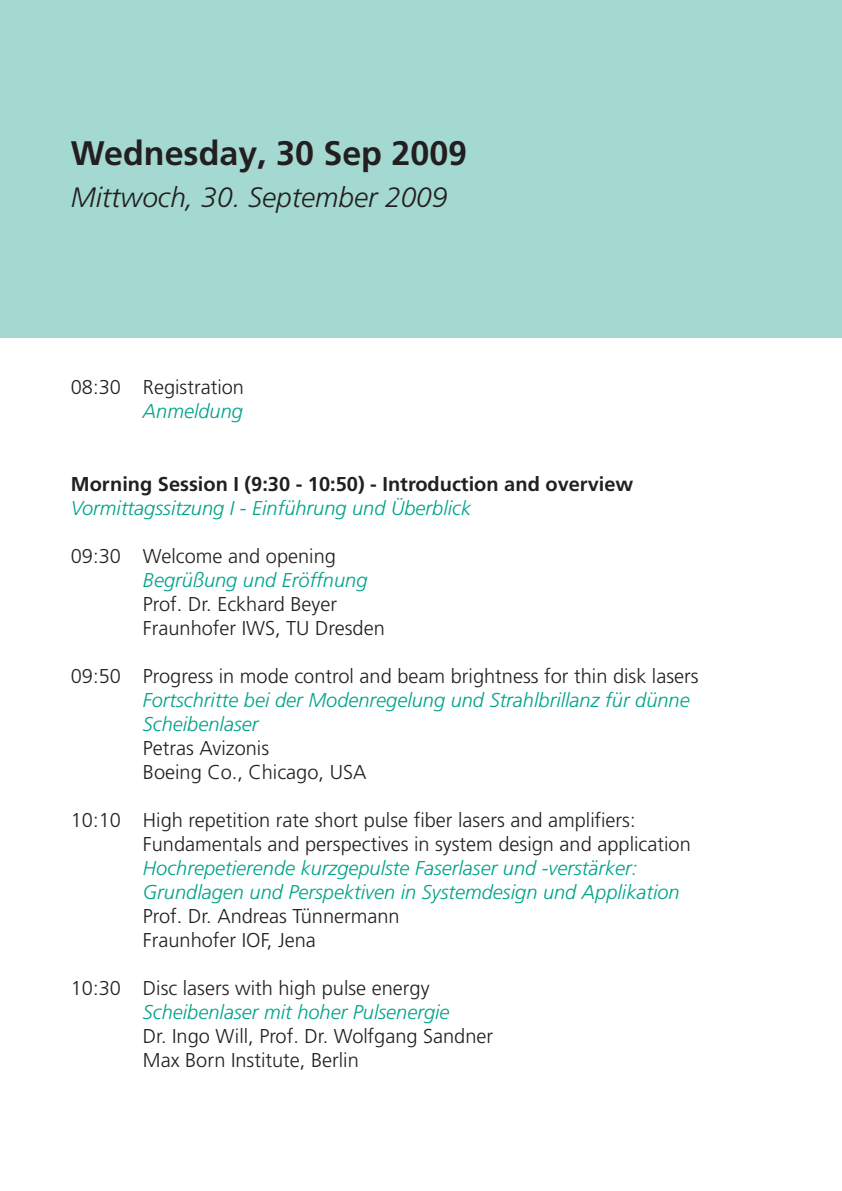
<style>
.page{position:relative;width:842px;height:1191px;background:#fff}
.page>*{position:absolute;margin:0;border:0;box-sizing:border-box;transform-origin:0 0}
.t1{font:700 34px "Frutiger LT Com";color:#231f20}
.t2{font:italic 300 28px "Frutiger LT Com";color:#231f20}
.t3{font:300 20px/24px "Frutiger LT Com";color:#231f20}
.t4{font:italic 300 20px/24px "Frutiger LT Com";color:#00a38a}
.t5{font:700 20px "Frutiger LT Com";color:#231f20}
</style>
<div class="page">
<div style="left:0;top:0;width:842px;height:337px;background:#a4d9d2"></div>
<h1 class="t1" style="left:71px;top:133px;width:398px">Wednesday, 30 Sep 2009</h1>
<h2 class="t2" style="left:71px;top:181px;width:378px">Mittwoch, 30. September 2009</h2>
<p class="t3" style="left:71px;top:375px;width:175px">08:30 Registration</p>
<p class="t4" style="left:143px;top:399px;width:102px">Anmeldung</p>
<p class="t5" style="left:71px;top:472px;width:564px">Morning Session I (9:30 - 10:50) - Introduction and overview</p>
<p class="t4" style="left:71px;top:496px;width:402px">Vormittagssitzung I - Einführung und Überblick</p>
<p class="t3" style="left:71px;top:544px;width:267px">09:30 Welcome and opening</p>
<p class="t4" style="left:143px;top:568px;width:226px">Begrüßung und Eröffnung</p>
<p class="t3" style="left:143px;top:592px;width:243px">Prof. Dr. Eckhard Beyer<br>Fraunhofer IWS, TU Dresden</p>
<p class="t3" style="left:71px;top:664px;width:629px">09:50 Progress in mode control and beam brightness for thin disk lasers</p>
<p class="t4" style="left:143px;top:688px;width:548px">Fortschritte bei der Modenregelung und Strahlbrillanz für dünne<br>Scheibenlaser</p>
<p class="t3" style="left:143px;top:736px;width:225px">Petras Avizonis<br>Boeing Co., Chicago, USA</p>
<p class="t3" style="left:143px;top:808px;width:549px;text-indent:-72px">10:10 High repetition rate short pulse fiber lasers and amplifiers:<br>Fundamentals and perspectives in system design and application</p>
<p class="t4" style="left:143px;top:856px;width:538px">Hochrepetierende kurzgepulste Faserlaser und -verstärker:<br>Grundlagen und Perspektiven in Systemdesign und Applikation</p>
<p class="t3" style="left:143px;top:904px;width:258px">Prof. Dr. Andreas Tünnermann<br>Fraunhofer IOF, Jena</p>
<p class="t3" style="left:71px;top:976px;width:360px">10:30 Disc lasers with high pulse energy</p>
<p class="t4" style="left:143px;top:1000px;width:308px">Scheibenlaser mit hoher Pulsenergie</p>
<p class="t3" style="left:143px;top:1024px;width:352px">Dr. Ingo Will, Prof. Dr. Wolfgang Sandner<br>Max Born Institute, Berlin</p>
</div>
